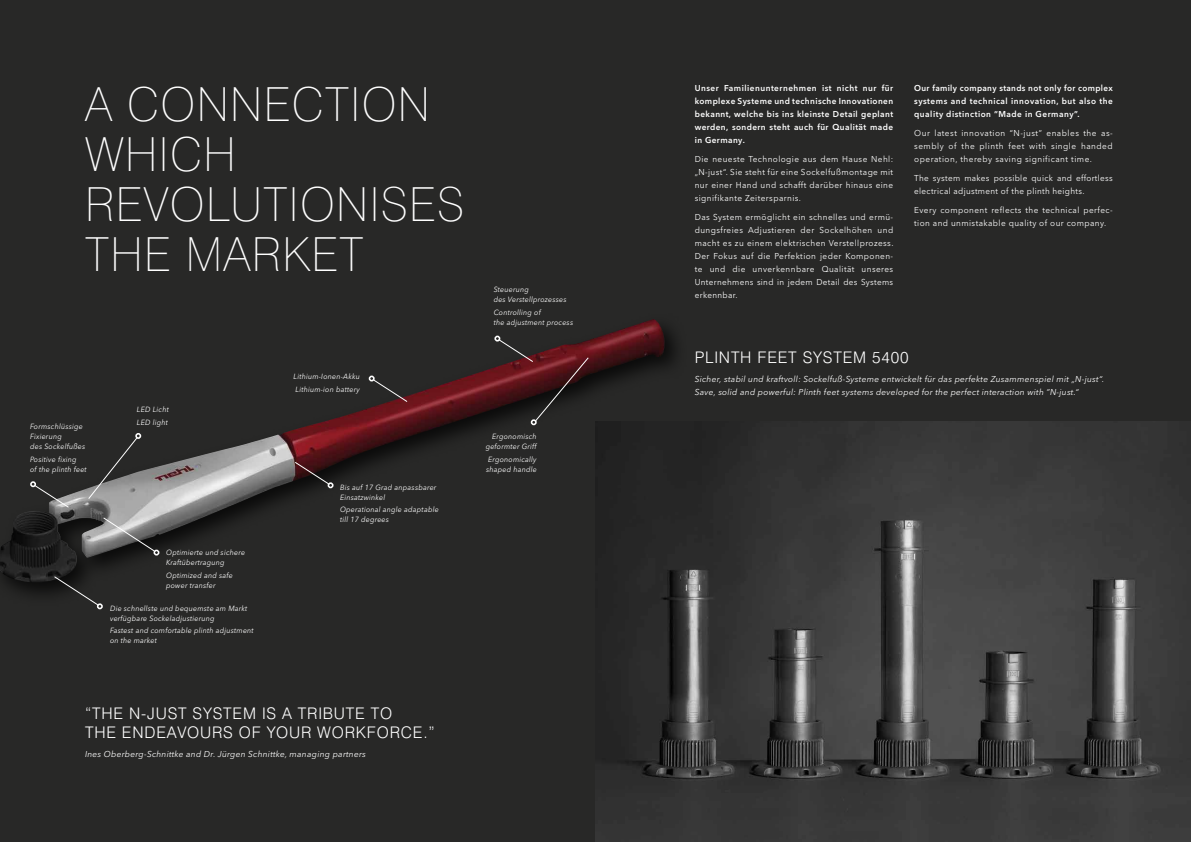
<style>
.page{position:relative;width:1191px;height:842px;background:#282827}
.page>*{position:absolute;margin:0;border:0;box-sizing:border-box;transform-origin:0 0}
.t1{font:100 47px/50px "Swiss 721 BT";letter-spacing:.03em;color:#fff}
.t2{font:300 16px/19.2px "Swiss 721 BT";letter-spacing:.05em;color:#fff}
.t3{font:8.5px/13px "Avenir Next LT Pro";letter-spacing:.05em;color:#fff;text-align:justify}
.t4{font:italic 8.5px/13px "Avenir Next LT Pro";letter-spacing:.03em;color:#fff}
.t5{font:600 8.5px/13px "Avenir Next LT Pro";letter-spacing:.05em;color:#fff;text-align:justify}
.t6{font:600 8.5px/13px "Avenir Next LT Pro";letter-spacing:.05em;color:#fff;text-align:justify;scale:.96 1}
.t7{font:8.5px/13px "Avenir Next LT Pro";letter-spacing:.05em;color:#fff;scale:.96 1}
.t8{font:italic 7.5px/10px "Avenir Next LT Pro";letter-spacing:.03em;color:#fff;scale:.95 1}
</style>
<div class="page">
<img style="left:0;top:319px;width:653px;height:263px">
<img style="left:595px;top:421px;width:596px;height:421px">
<svg style="left:54px;top:576px;width:49px;height:33px"></svg>
<svg style="left:294px;top:462px;width:39px;height:26px"></svg>
<svg style="left:30px;top:481px;width:39px;height:27px"></svg>
<svg style="left:88px;top:433px;width:53px;height:66px"></svg>
<svg style="left:103px;top:517px;width:56px;height:38px;background:#747474"></svg>
<svg style="left:369px;top:376px;width:39px;height:26px"></svg>
<svg style="left:494px;top:336px;width:95px;height:89px"></svg>
<h1 class="t1" style="left:85px;top:79px;width:381px">A CONNECTION<br>WHICH<br>REVOLUTIONISES<br>THE MARKET</h1>
<p class="t8" style="left:30px;top:421px;width:59px">Formschlüssige<br>Fixierung<br>des Sockelfußes</p>
<p class="t8" style="left:30px;top:454px;width:61px">Positive fixing<br>of the plinth feet</p>
<p class="t8" style="left:137px;top:403px;width:35px;line-height:12.8px">LED Licht<br>LED light</p>
<p class="t8" style="left:166px;top:548px;width:84px">Optimierte und sichere<br>Kraftübertragung</p>
<p class="t8" style="left:166px;top:571px;width:72px">Optimized and safe power transfer</p>
<p class="t8" style="left:110px;top:603px;width:146px">Die schnellste und bequemste am Markt verfügbare Sockeladjustierung</p>
<p class="t8" style="left:110px;top:626px;width:153px">Fastest and comfortable plinth adjustment on the market</p>
<p class="t8" style="left:293px;top:370px;width:71px;line-height:12.8px">Lithium-Ionen-Akku<br>Lithium-ion battery</p>
<p class="t8" style="left:340px;top:482px;width:103px">Bis auf 17 Grad anpassbarer<br>Einsatzwinkel</p>
<p class="t8" style="left:340px;top:505px;width:105px">Operational angle adaptable till 17 degrees</p>
<p class="t8" style="left:494px;top:284px;width:78px">Steuerung<br>des Verstellprozesses</p>
<p class="t8" style="left:494px;top:307px;width:85px">Controlling of<br>the adjustment process</p>
<p class="t8" style="left:485px;top:431px;width:55px;text-align:right">Ergonomisch geformter Griff</p>
<p class="t8" style="left:486px;top:454px;width:55px">Ergonomically shaped handle</p>
<h2 class="t2" style="left:85px;top:704px;width:351px">“THE N-JUST SYSTEM IS A TRIBUTE TO<br>THE ENDEAVOURS OF YOUR WORKFORCE.”</h2>
<p class="t4" style="left:85px;top:747px;width:282px">Ines Oberberg-Schnittke and Dr. Jürgen Schnittke, managing partners</p>
<p class="t5" style="left:694px;top:82px;width:200px">Unser Familienunternehmen ist nicht nur für komplexe Systeme und technische Innovationen bekannt, welche bis ins kleinste Detail geplant werden, sondern steht auch für Qualität made in Germany.</p>
<p class="t3" style="left:694px;top:153px;width:200px">Die neueste Technologie aus dem Hause Nehl: „N-just“. Sie steht für eine Sockelfußmontage mit nur einer Hand und schafft darüber hinaus eine signifikante Zeitersparnis.</p>
<p class="t3" style="left:694px;top:210px;width:200px">Das System ermöglicht ein schnelles und ermü&shy;dungsfreies Adjustieren der Sockelhöhen und macht es zu einem elektrischen Verstellprozess.<br>Der Fokus auf die Perfektion jeder Komponen&shy;te und die unverkennbare Qualität unseres Unternehmens sind in jedem Detail des Systems erkennbar.</p>
<p class="t6" style="left:914px;top:82px;width:208px">Our family company stands not only for complex systems and technical innovation, but also the quality distinction “Made in Germany”.</p>
<p class="t3" style="left:914px;top:127px;width:200px">Our latest innovation “N-just” enables the as&shy;sembly of the plinth feet with single handed operation, thereby saving significant time.</p>
<p class="t7" style="left:914px;top:171px;width:208px">The system makes possible quick and effortless electrical adjustment of the plinth heights.</p>
<p class="t3" style="left:914px;top:203px;width:200px">Every component reflects the technical perfec&shy;tion and unmistakable quality of our company.</p>
<h2 class="t2" style="left:694px;top:348px;width:215px">PLINTH FEET SYSTEM 5400</h2>
<p class="t4" style="left:694px;top:372px;width:411px">Sicher, stabil und kraftvoll: Sockelfuß-Systeme entwickelt für das perfekte Zusammenspiel mit „N-just“.<br>Save, solid and powerful: Plinth feet systems developed for the perfect interaction with ”N-just.“</p>
</div>
